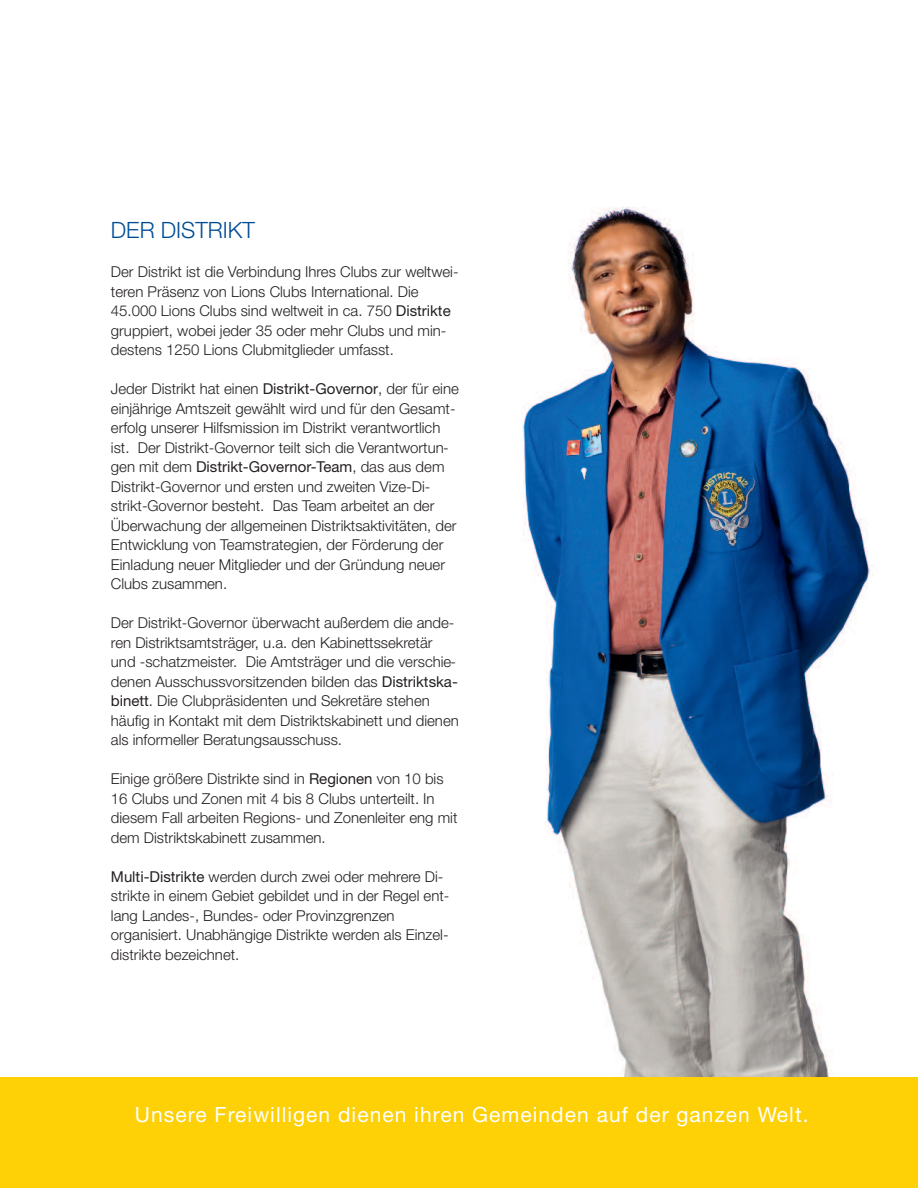
<style>
.page{position:relative;width:918px;height:1188px;background:#fff}
.page>*{position:absolute;margin:0;border:0;box-sizing:border-box;transform-origin:0 0}
.t1{font:300 22.5px "Helvetica Neue";color:#014d95}
.t2{font:21px "Helvetica Neue";letter-spacing:.05em;color:#fff}
.t3{font:300 15px/19.5px "Helvetica Neue";color:#231f20}
.s1{font-weight:400}
</style>
<div class="page">
<img style="left:523px;top:207px;width:350px;height:870px">
<div style="left:0;top:1077px;width:918px;height:111px;background:#fed006"></div>
<h1 class="t1" style="left:111px;top:222px;width:146px">DER DISTRIKT</h1>
<p class="t3" style="left:111px;top:263px;width:349px">Der Distrikt ist die Verbindung Ihres Clubs zur weltwei&shy;teren Präsenz von Lions Clubs International. Die 45.000 Lions Clubs sind weltweit in ca. 750 <span class="s1">Distrikte </span>gruppiert, wobei jeder 35 oder mehr Clubs und min&shy;destens 1250 Lions Clubmitglieder umfasst.</p>
<p class="t3" style="left:111px;top:380px;width:349px">Jeder Distrikt hat einen <span class="s1">Distrikt-Governor</span>, der für eine einjährige Amtszeit gewählt wird und für den Gesamt&shy;erfolg unserer Hilfsmission im Distrikt verantwortlich ist. Der Distrikt-Governor teilt sich die Verantwortun&shy;gen mit dem <span class="s1">Distrikt-Governor-Team</span>, das aus dem Distrikt-Governor und ersten und zweiten Vize-Di&shy;strikt-Governor besteht. Das Team arbeitet an der Überwachung der allgemeinen Distriktsaktivitäten, der Entwicklung von Teamstrategien, der Förderung der Einladung neuer Mitglieder und der Gründung neuer Clubs zusammen.</p>
<p class="t3" style="left:111px;top:614px;width:349px">Der Distrikt-Governor überwacht außerdem die ande&shy;ren Distriktsamtsträger, u.a. den Kabinettssekretär und -schatzmeister. Die Amtsträger und die verschie&shy;denen Ausschussvorsitzenden bilden das <span class="s1">Distriktska&shy;binett</span>. Die Clubpräsidenten und Sekretäre stehen häufig in Kontakt mit dem Distriktskabinett und dienen als informeller Beratungsausschuss.</p>
<p class="t3" style="left:111px;top:770px;width:348px">Einige größere Distrikte sind in <span class="s1">Regionen</span> von 10 bis 16 Clubs und Zonen mit 4 bis 8 Clubs unterteilt. In diesem Fall arbeiten Regions- und Zonenleiter eng mit dem Distriktskabinett zusammen.</p>
<p class="t3" style="left:111px;top:868px;width:340px"><span class="s1">Multi-Distrikte</span> werden durch zwei oder mehrere Di&shy;strikte in einem Gebiet gebildet und in der Regel ent&shy;lang Landes-, Bundes- oder Provinzgrenzen organisiert. Unabhängige Distrikte werden als Einzel&shy;distrikte bezeichnet.</p>
<h2 class="t2" style="left:135px;top:1107px;width:675px">Unsere Freiwilligen dienen ihren Gemeinden auf der ganzen Welt.</h2>
</div>
